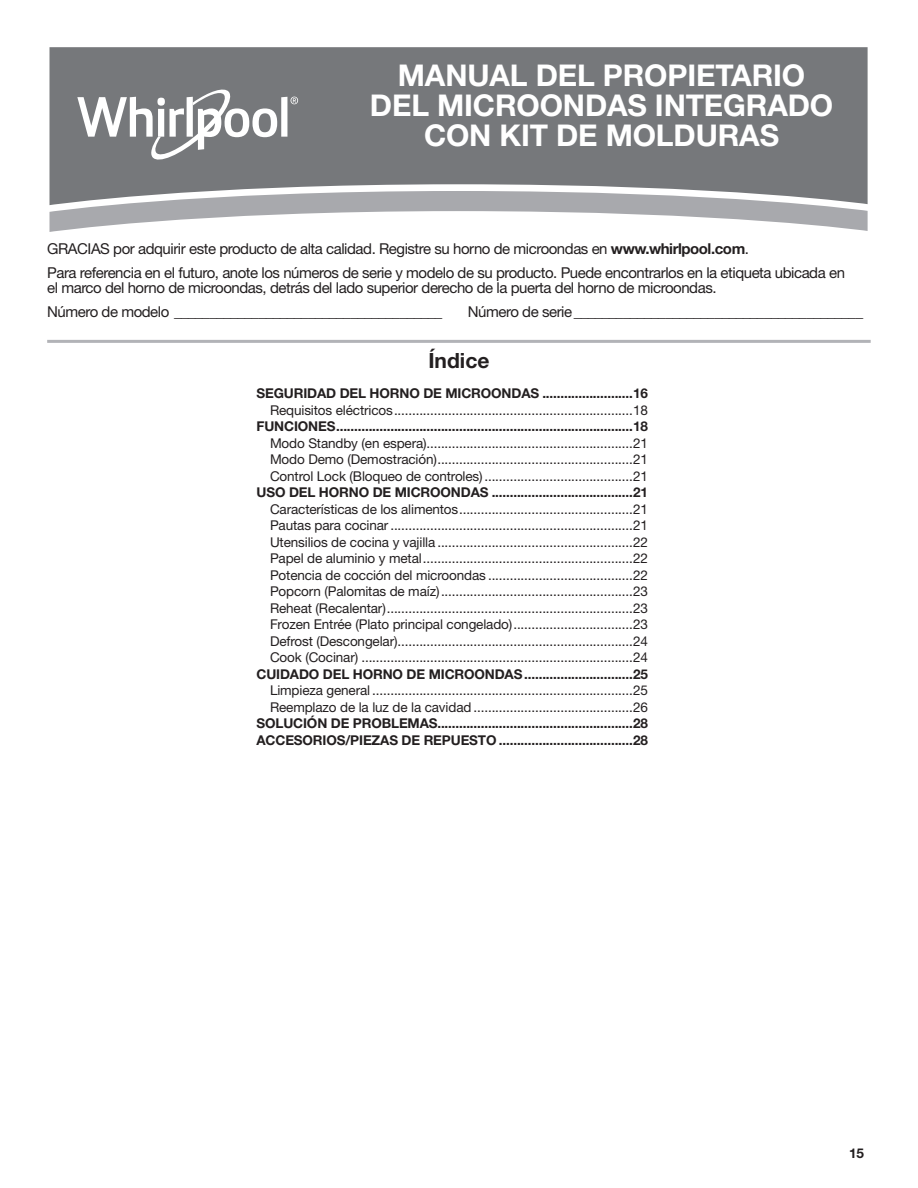
<style>
.page{position:relative;width:918px;height:1188px;background:#fff}
.page>*{position:absolute;margin:0;border:0;box-sizing:border-box;transform-origin:0 0}
.Body{font:700 30px/30px "Helvetica Neue LT Std";letter-spacing:-.005em;color:#fff;text-align:center}
.Cover_TOC{font:700 21px "Helvetica Neue LT Std";color:#231f20}
.Heading_3_No_Bold{font:15px/15px "Helvetica Neue LT Std";letter-spacing:-.03em;color:#231f20}
.TOC_2{font:13.5px "Helvetica Neue LT Std";letter-spacing:-.01em;color:#231f20}
.TOC_1{font:700 13.5px "Helvetica Neue LT Std";letter-spacing:-.01em;color:#231f20}
.s1{font-weight:700}
</style>
<div class="page">
<hr style="left:47px;top:340px;width:824px;height:3px;background:#b2b3b7">
<div style="left:50px;top:47px;width:818px;height:144px;background:#76787b"></div>
<svg style="left:50px;top:191px;width:818px;height:41px"></svg>
<svg style="left:77px;top:86px;width:221px;height:78px"></svg>
<p class="Body" style="left:370px;top:59px;width:465px">MANUAL DEL PROPIETARIO<br>DEL MICROONDAS INTEGRADO<br>CON KIT DE MOLDURAS</p>
<p class="Heading_3_No_Bold" style="left:47px;top:241px;width:703px">GRACIAS por adquirir este producto de alta calidad. Registre su horno de microondas en <span class="s1">www.whirlpool.com</span>.</p>
<p class="Heading_3_No_Bold" style="left:47px;top:265px;width:799px">Para referencia en el futuro, anote los números de serie y modelo de su producto. Puede encontrarlos en la etiqueta ubicada en el marco del horno de microondas, detrás del lado superior derecho de la puerta del horno de microondas.</p>
<p class="Heading_3_No_Bold" style="left:47px;top:304px;width:397px">Número de modelo ______________________________________</p>
<p class="Heading_3_No_Bold" style="left:468px;top:304px;width:397px">Número de serie_________________________________________</p>
<p class="Cover_TOC" style="left:428px;top:348px;width:63px">Índice</p>
<p class="TOC_1" style="left:257px;top:385px;width:393px">SEGURIDAD DEL HORNO DE MICROONDAS .........................16</p>
<p class="TOC_2" style="left:270px;top:402px;width:379px">Requisitos eléctricos..................................................................18</p>
<p class="TOC_1" style="left:257px;top:418px;width:393px">FUNCIONES..................................................................................18</p>
<p class="TOC_2" style="left:270px;top:435px;width:379px">Modo Standby (en espera).........................................................21</p>
<p class="TOC_2" style="left:270px;top:451px;width:379px">Modo Demo (Demostración)......................................................21</p>
<p class="TOC_2" style="left:270px;top:468px;width:379px">Control Lock (Bloqueo de controles).........................................21</p>
<p class="TOC_1" style="left:257px;top:484px;width:393px">USO DEL HORNO DE MICROONDAS .......................................21</p>
<p class="TOC_2" style="left:270px;top:501px;width:379px">Características de los alimentos................................................21</p>
<p class="TOC_2" style="left:270px;top:517px;width:379px">Pautas para cocinar ...................................................................21</p>
<p class="TOC_2" style="left:270px;top:534px;width:379px">Utensilios de cocina y vajilla ......................................................22</p>
<p class="TOC_2" style="left:270px;top:550px;width:379px">Papel de aluminio y metal..........................................................22</p>
<p class="TOC_2" style="left:270px;top:567px;width:379px">Potencia de cocción del microondas ........................................22</p>
<p class="TOC_2" style="left:270px;top:583px;width:379px">Popcorn (Palomitas de maíz).....................................................23</p>
<p class="TOC_2" style="left:270px;top:600px;width:379px">Reheat (Recalentar)....................................................................23</p>
<p class="TOC_2" style="left:270px;top:616px;width:379px">Frozen Entrée (Plato principal congelado).................................23</p>
<p class="TOC_2" style="left:270px;top:633px;width:379px">Defrost (Descongelar).................................................................24</p>
<p class="TOC_2" style="left:270px;top:649px;width:379px">Cook (Cocinar) ...........................................................................24</p>
<p class="TOC_1" style="left:257px;top:665px;width:393px">CUIDADO DEL HORNO DE MICROONDAS..............................25</p>
<p class="TOC_2" style="left:270px;top:682px;width:379px">Limpieza general ........................................................................25</p>
<p class="TOC_2" style="left:270px;top:699px;width:379px">Reemplazo de la luz de la cavidad ............................................26</p>
<p class="TOC_1" style="left:257px;top:715px;width:393px">SOLUCIÓN DE PROBLEMAS......................................................28</p>
<p class="TOC_1" style="left:257px;top:731px;width:393px">ACCESORIOS/PIEZAS DE REPUESTO .....................................28</p>
<p class="TOC_1" style="left:849px;top:1145px;width:16px">15</p>
</div>
